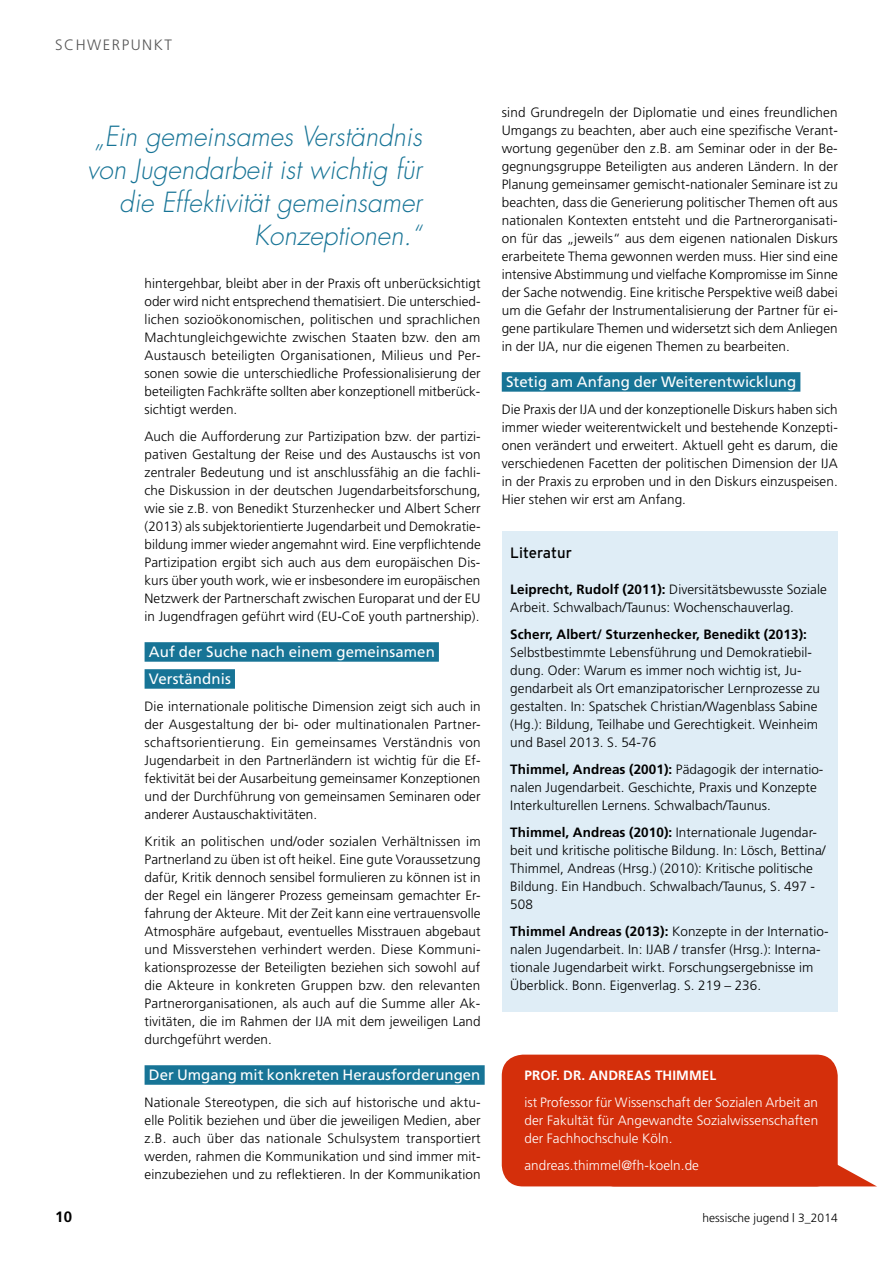
<style>
.page{position:relative;width:893px;height:1263px;background:#fff}
.page>*{position:absolute;margin:0;border:0;box-sizing:border-box;transform-origin:0 0}
.t1{font:italic 300 27px/33px "Futura";color:#177496;text-align:right}
.t2{font:15px/27px "Frutiger";letter-spacing:.005em;color:#fff}
.t3{font:300 15px "Frutiger";letter-spacing:.1em;color:#565656}
.t4{font:15px "Interstate";color:#000}
.t5{font:700 15px "Frutiger";color:#000}
.t6{font:300 13.5px/18px "Frutiger";letter-spacing:.005em;color:#000;text-align:justify}
.t7{font:300 13.5px/18px "Frutiger";letter-spacing:.005em;color:#fff;text-align:justify}
.t8{font:700 13.5px "Frutiger";letter-spacing:.005em;color:#000}
.t9{font:700 13.5px "Frutiger";letter-spacing:.005em;color:#fff}
.t10{font:300 12px "Frutiger";letter-spacing:.005em;color:#000}
.s1{font-weight:700}
</style>
<div class="page">
<div style="left:502px;top:531px;width:336px;height:481px;background:#dfedf6"></div>
<div style="left:502px;top:1054px;width:336px;height:132px;background:#d42f0b;border-radius:21px"></div>
<svg style="left:821px;top:1096px;width:55px;height:90px"></svg>
<div style="left:145px;top:642px;width:294px;height:20px;background:#177496"></div>
<div style="left:145px;top:669px;width:90px;height:20px;background:#177496"></div>
<div style="left:145px;top:1065px;width:340px;height:20px;background:#177496"></div>
<div style="left:502px;top:372px;width:298px;height:20px;background:#177496"></div>
<p class="t3" style="left:55px;top:36px;width:118px">SCHWERPUNKT</p>
<h1 class="t1" style="left:87px;top:119px;width:336px">„Ein gemeinsames Verständnis von Jugendarbeit ist wichtig für die Effektivität gemeinsamer<br>Konzeptionen.“</h1>
<p class="t6" style="left:145px;top:274px;width:338px">hintergehbar, bleibt aber in der Praxis oft unberücksichtigt oder wird nicht entsprechend thematisiert. Die unterschied&shy;lichen sozioökonomischen, politischen und sprachlichen Machtungleichgewichte zwischen Staaten bzw. den am Austausch beteiligten Organisationen, Milieus und Per&shy;sonen sowie die unterschiedliche Professionalisierung der beteiligten Fachkräfte sollten aber konzeptionell mitberück&shy;sichtigt werden.</p>
<p class="t6" style="left:145px;top:427px;width:338px">Auch die Aufforderung zur Partizipation bzw. der partizi&shy;pativen Gestaltung der Reise und des Austauschs ist von zentraler Bedeutung und ist anschlussfähig an die fachli&shy;che Diskussion in der deutschen Jugendarbeitsforschung, wie sie z.B. von Benedikt Sturzenhecker und Albert Scherr (2013) als subjektorientierte Jugendarbeit und Demokratie&shy;bildung immer wieder angemahnt wird. Eine verpflichtende Partizipation ergibt sich auch aus dem europäischen Dis&shy;kurs über youth work, wie er insbesondere im europäischen Netzwerk der Partnerschaft zwischen Europarat und der EU in Jugendfragen geführt wird (EU-CoE youth partnership).</p>
<p class="t2" style="left:149px;top:638px;width:288px">Auf der Suche nach einem gemeinsamen<br>Verständnis</p>
<p class="t6" style="left:145px;top:697px;width:338px">Die internationale politische Dimension zeigt sich auch in der Ausgestaltung der bi- oder multinationalen Partner&shy;schaftsorientierung. Ein gemeinsames Verständnis von Jugendarbeit in den Partnerländern ist wichtig für die Ef&shy;fektivität bei der Ausarbeitung gemeinsamer Konzeptionen und der Durchführung von gemeinsamen Seminaren oder anderer Austauschaktivitäten.</p>
<p class="t6" style="left:145px;top:832px;width:338px">Kritik an politischen und/oder sozialen Verhältnissen im Partnerland zu üben ist oft heikel. Eine gute Voraussetzung dafür, Kritik dennoch sensibel formulieren zu können ist in der Regel ein längerer Prozess gemeinsam gemachter Er&shy;fahrung der Akteure. Mit der Zeit kann eine vertrauensvolle Atmosphäre aufgebaut, eventuelles Misstrauen abgebaut und Missverstehen verhindert werden. Diese Kommuni&shy;kationsprozesse der Beteiligten beziehen sich sowohl auf die Akteure in konkreten Gruppen bzw. den relevanten Partnerorganisationen, als auch auf die Summe aller Ak&shy;tivitäten, die im Rahmen der IJA mit dem jeweiligen Land durchgeführt werden.</p>
<p class="t2" style="left:149px;top:1061px;width:333px">Der Umgang mit konkreten Herausforderungen</p>
<p class="t6" style="left:145px;top:1093px;width:338px">Nationale Stereotypen, die sich auf historische und aktu&shy;elle Politik beziehen und über die jeweiligen Medien, aber z.B. auch über das nationale Schulsystem transportiert werden, rahmen die Kommunikation und sind immer mit&shy;einzubeziehen und zu reflektieren. In der Kommunikation</p>
<p class="t6" style="left:502px;top:103px;width:338px">sind Grundregeln der Diplomatie und eines freundlichen Umgangs zu beachten, aber auch eine spezifische Verant&shy;wortung gegenüber den z.B. am Seminar oder in der Be&shy;gegnungsgruppe Beteiligten aus anderen Ländern. In der Planung gemeinsamer gemischt-nationaler Seminare ist zu beachten, dass die Generierung politischer Themen oft aus nationalen Kontexten entsteht und die Partnerorganisati&shy;on für das „jeweils“ aus dem eigenen nationalen Diskurs erarbeitete Thema gewonnen werden muss. Hier sind eine intensive Abstimmung und vielfache Kompromisse im Sinne der Sache notwendig. Eine kritische Perspektive weiß dabei um die Gefahr der Instrumentalisierung der Partner für ei&shy;gene partikulare Themen und widersetzt sich dem Anliegen in der IJA, nur die eigenen Themen zu bearbeiten.</p>
<p class="t2" style="left:506px;top:368px;width:292px">Stetig am Anfang der Weiterentwicklung</p>
<p class="t6" style="left:502px;top:400px;width:338px">Die Praxis der IJA und der konzeptionelle Diskurs haben sich immer wieder weiterentwickelt und bestehende Konzepti&shy;onen verändert und erweitert. Aktuell geht es darum, die verschiedenen Facetten der politischen Dimension der IJA in der Praxis zu erproben und in den Diskurs einzuspeisen.<br>Hier stehen wir erst am Anfang.</p>
<p class="t4" style="left:510px;top:544px;width:63px">Literatur</p>
<p class="t6" style="left:510px;top:580px;width:318px"><span class="s1">Leiprecht, Rudolf (2011):</span> Diversitätsbewusste Soziale<br>Arbeit. Schwalbach/Taunus: Wochenschauverlag.</p>
<p class="t8" style="left:510px;top:626px;width:298px">Scherr, Albert/ Sturzenhecker, Benedikt (2013):</p>
<p class="t6" style="left:510px;top:643px;width:311px;text-align:left">Selbstbestimmte Lebensführung und Demokratiebil&shy;dung. Oder: Warum es immer noch wichtig ist, Ju&shy;gendarbeit als Ort emanzipatorischer Lernprozesse zu gestalten. In: Spatschek Christian/Wagenblass Sabine (Hg.): Bildung, Teilhabe und Gerechtigkeit. Weinheim und Basel 2013. S. 54-76</p>
<p class="t6" style="left:510px;top:760px;width:315px;text-align:left"><span class="s1">Thimmel, Andreas (2001):</span> Pädagogik der internatio&shy;nalen Jugendarbeit. Geschichte, Praxis und Konzepte<br>Interkulturellen Lernens. Schwalbach/Taunus.</p>
<p class="t6" style="left:510px;top:823px;width:317px;text-align:left"><span class="s1">Thimmel, Andreas (2010):</span> Internationale Jugendar&shy;beit und kritische politische Bildung. In: Lösch, Bettina/ Thimmel, Andreas (Hrsg.) (2010): Kritische politische Bildung. Ein Handbuch. Schwalbach/Taunus, S. 497 - 508</p>
<p class="t6" style="left:510px;top:922px;width:320px;text-align:left"><span class="s1">Thimmel Andreas (2013):</span> Konzepte in der Internatio&shy;nalen Jugendarbeit. In: IJAB / transfer (Hrsg.): Interna&shy;tionale Jugendarbeit wirkt. Forschungsergebnisse im Überblick. Bonn. Eigenverlag. S. 219 – 236.</p>
<p class="t9" style="left:524px;top:1067px;width:193px">PROF. DR. ANDREAS THIMMEL</p>
<p class="t7" style="left:524px;top:1093px;width:295px">ist Professor für Wissenschaft der Sozialen Arbeit an der Fakultät für Angewandte Sozialwissenschaften der Fachhochschule Köln.</p>
<p class="t7" style="left:524px;top:1156px;width:176px">andreas.thimmel@fh-koeln.de</p>
<p class="t5" style="left:55px;top:1207px;width:18px">10</p>
<p class="t10" style="left:702px;top:1211px;width:137px">hessische jugend | 3_2014</p>
</div>
